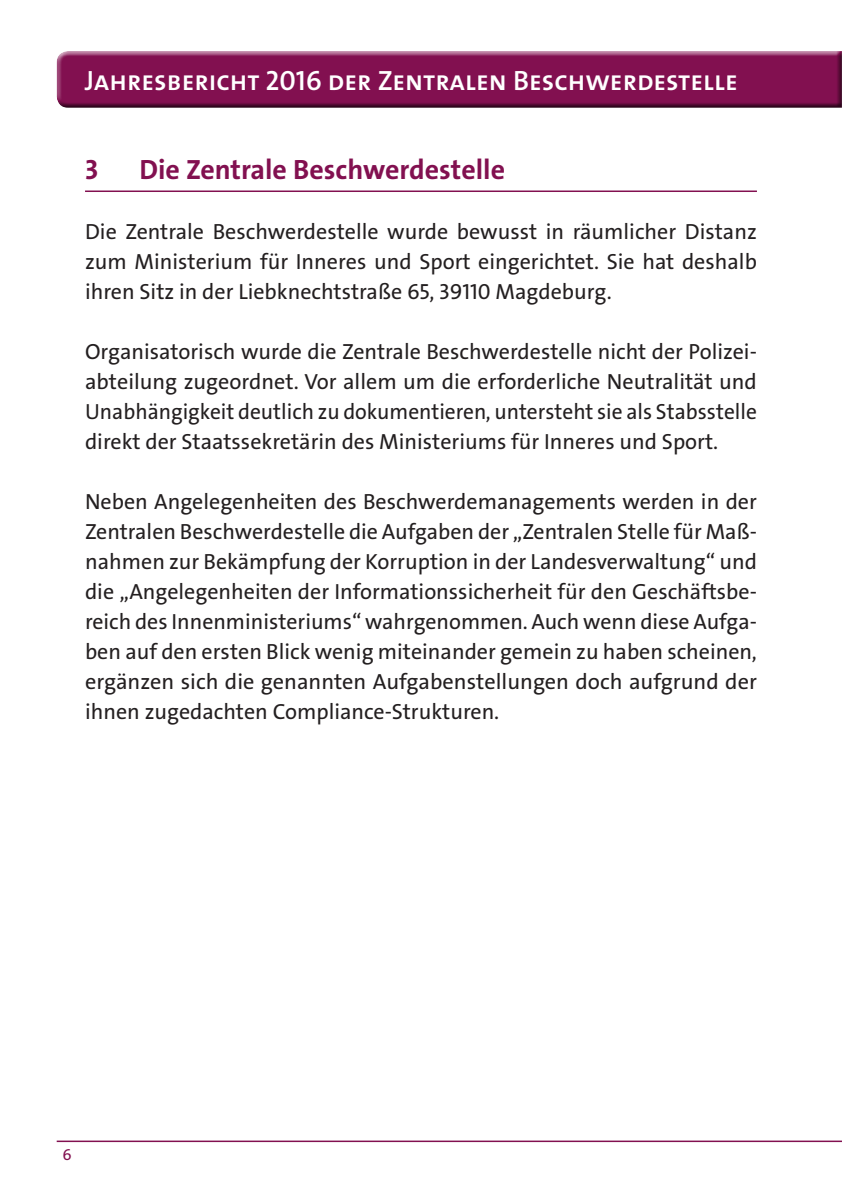
<style>
.page{position:relative;width:842px;height:1191px;background:#fff}
.page>*{position:absolute;margin:0;border:0;box-sizing:border-box;transform-origin:0 0}
.t1{font:600 28px "The Sans Os F";color:#fff}
.t2{font:700 28px "The Sans Os F";color:#821050}
.Fließtext_Glyphenska{font:22px/30px "The Sans Os F";color:#231f20;text-align:justify}
.Fließtext{font:22px/30px "The Sans Os F";color:#231f20;text-align:justify}
.t3{font:16px "The Sans Os F";color:#821050}
</style>
<div class="page">
<div style="left:55px;top:50px;width:787px;height:59px;background:#231f20;opacity:.75"></div>
<hr style="left:57px;top:1140px;width:785px;height:2px;background:#821050">
<hr style="left:85px;top:190px;width:672px;height:2px;background:#821050">
<p class="t1" style="left:85px;top:62px;width:654px">Jahresbericht 2016 der Zentralen Beschwerdestelle</p>
<p class="t2" style="left:85px;top:152px;width:15px">3</p>
<p class="t2" style="left:139px;top:152px;width:367px">Die Zentrale Beschwerdestelle</p>
<p class="Fließtext" style="left:85px;top:217px;width:673px">Die Zentrale Beschwerdestelle wurde bewusst in räumlicher Distanz zum Ministerium für Inneres und Sport eingerichtet. Sie hat deshalb ihren Sitz in der Liebknechtstraße 65, 39110 Magdeburg.</p>
<p class="Fließtext_Glyphenska" style="left:85px;top:337px;width:673px">Organisatorisch wurde die Zentrale Beschwerdestelle nicht der Polizei&shy;abteilung zugeordnet. Vor allem um die erforderliche Neutralität und Unabhängigkeit deutlich zu dokumentieren, untersteht sie als Stabsstelle direkt der Staatssekretärin des Ministeriums für Inneres und Sport.</p>
<p class="Fließtext_Glyphenska" style="left:85px;top:487px;width:673px">Neben Angelegenheiten des Beschwerdemanagements werden in der Zentralen Beschwerdestelle die Aufgaben der „Zentralen Stelle für Maß&shy;nahmen zur Bekämpfung der Korruption in der Landesverwaltung“ und die „Angelegenheiten der Informationssicherheit für den Geschäftsbe&shy;reich des Innenministeriums“ wahrgenommen. Auch wenn diese Aufga&shy;ben auf den ersten Blick wenig miteinander gemein zu haben scheinen, ergänzen sich die genannten Aufgabenstellungen doch aufgrund der ihnen zugedachten Compliance-Strukturen.</p>
<p class="t3" style="left:62px;top:1144px;width:11px">6</p>
</div>
